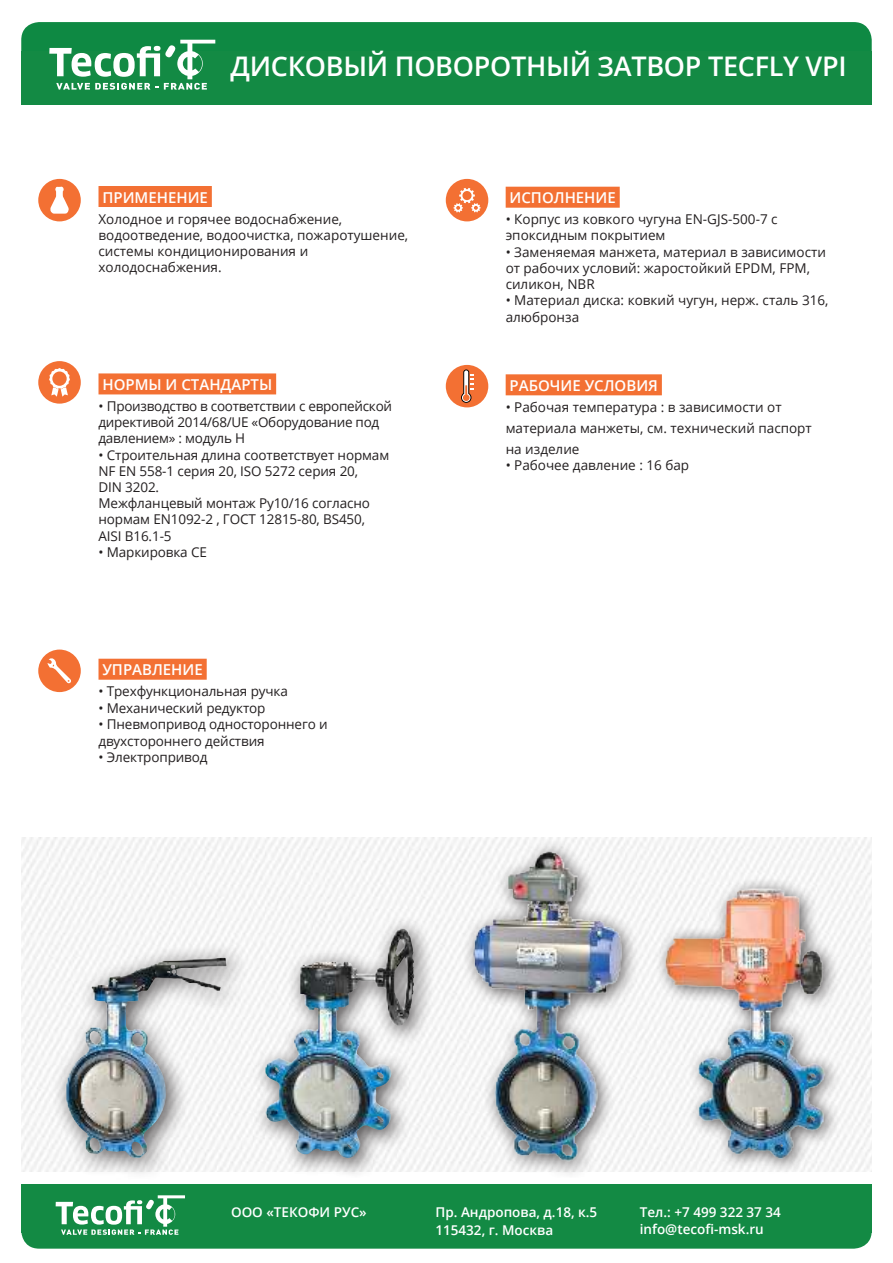
<style>
.page{position:relative;width:893px;height:1263px;background:#fff}
.page>*{position:absolute;margin:0;border:0;box-sizing:border-box;transform-origin:0 0}
.t1{font:600 27px "Open Sans";letter-spacing:-.01em;color:#fff}
.t2{font:600 15px "Open Sans";color:#fff}
.t3{font:13.5px/16.2px "Open Sans";color:#231f20}
.t4{font:13.5px/16.2px "Open Sans";letter-spacing:-.02em;color:#231f20}
.t5{font:600 13.5px/18px "Open Sans";color:#fff}
</style>
<div class="page">
<div style="left:506px;top:187px;width:114px;height:21px;background:#f37033"></div>
<div style="left:506px;top:374px;width:156px;height:21px;background:#f37033"></div>
<div style="left:99px;top:186px;width:113px;height:21px;background:#f37033"></div>
<div style="left:99px;top:659px;width:108px;height:21px;background:#f37033"></div>
<div style="left:99px;top:373px;width:177px;height:21px;background:#f37033"></div>
<div style="left:51px;top:943px;width:197px;height:237px;background:#231f20;opacity:.75"></div>
<img style="left:65px;top:957px;width:158px;height:197px">
<div style="left:252px;top:915px;width:182px;height:262px;background:#231f20;opacity:.75"></div>
<img style="left:261px;top:933px;width:132px;height:227px">
<img style="left:457px;top:841px;width:190px;height:333px">
<div style="left:654px;top:876px;width:186px;height:298px;background:#f5f5f5"></div>
<img style="left:663px;top:866px;width:192px;height:306px">
<div style="left:21px;top:1189px;width:851px;height:59px;background:#138a44;border-radius:18px"></div>
<div style="left:21px;top:1185px;width:851px;height:48px;background:#138a44"></div>
<svg style="left:56px;top:1195px;width:129px;height:40px"></svg>
<div style="left:446px;top:365px;width:42px;height:42px;background:#f37033;border-radius:50%"></div>
<svg style="left:461px;top:369px;width:12px;height:34px"></svg>
<div style="left:38px;top:649px;width:43px;height:43px;background:#f37033;border-radius:50%"></div>
<svg style="left:48px;top:658px;width:23px;height:25px"></svg>
<div style="left:38px;top:179px;width:43px;height:42px;background:#f37033;border-radius:50%"></div>
<svg style="left:50px;top:187px;width:19px;height:27px"></svg>
<div style="left:38px;top:361px;width:43px;height:43px;background:#f37033;border-radius:50%"></div>
<svg style="left:49px;top:368px;width:21px;height:29px"></svg>
<div style="left:52px;top:371px;width:15px;height:15px;background:#f37033;border-radius:50%"></div>
<div style="left:446px;top:179px;width:42px;height:42px;background:#f37033;border-radius:50%"></div>
<svg style="left:453px;top:188px;width:28px;height:24px"></svg>
<div style="left:21px;top:22px;width:851px;height:64px;background:#0e8943;border-radius:18px"></div>
<div style="left:21px;top:52px;width:851px;height:53px;background:#138a44"></div>
<svg style="left:49px;top:40px;width:166px;height:50px"></svg>
<h1 class="t1" style="left:231px;top:47px;width:618px">ДИСКОВЫЙ ПОВОРОТНЫЙ ЗАТВОР TECFLY VPI</h1>
<p class="t2" style="left:102px;top:187px;width:107px">ПРИМЕНЕНИЕ</p>
<p class="t3" style="left:99px;top:210px;width:311px">Холодное и горячее водоснабжение, водоотведение, водоочистка, пожаротушение, системы кондиционирования и холодоснабжения.</p>
<p class="t2" style="left:102px;top:374px;width:171px">НОРМЫ И СТАНДАРТЫ</p>
<p class="t4" style="left:99px;top:398px;width:295px">• Производство в соответствии с европейской директивой 2014/68/UE «Оборудование под давлением» : модуль H</p>
<p class="t3" style="left:99px;top:446px;width:292px">• Строительная длина соответствует нормам<br>NF EN 558-1 серия 20, ISO 5272 серия 20,<br>DIN 3202.<br>Межфланцевый монтаж Ру10/16 согласно нормам EN1092-2 , ГОСТ 12815-80, BS450,<br>AISI B16.1-5</p>
<p class="t3" style="left:99px;top:544px;width:110px">• Маркировка СЕ</p>
<p class="t2" style="left:102px;top:659px;width:102px">УПРАВЛЕНИЕ</p>
<p class="t3" style="left:99px;top:683px;width:191px">• Трехфункциональная ручка</p>
<p class="t3" style="left:99px;top:699px;width:169px">• Механический редуктор</p>
<p class="t3" style="left:99px;top:716px;width:231px">• Пневмопривод одностороннего и двухстороннего действия</p>
<p class="t3" style="left:99px;top:749px;width:110px">• Электропривод</p>
<p class="t2" style="left:510px;top:187px;width:108px">ИСПОЛНЕНИЕ</p>
<p class="t3" style="left:506px;top:211px;width:273px">• Корпус из ковкого чугуна EN-GJS-500-7 с эпоксидным покрытием</p>
<p class="t3" style="left:506px;top:243px;width:322px">• Заменяемая манжета, материал в зависимости от рабочих условий: жаростойкий EPDM, FPM, силикон, NBR</p>
<p class="t3" style="left:506px;top:292px;width:324px">• Материал диска: ковкий чугун, нерж. сталь 316, алюбронза</p>
<p class="t2" style="left:510px;top:375px;width:150px">РАБОЧИЕ УСЛОВИЯ</p>
<p class="t3" style="left:506px;top:396px;width:308px;line-height:21px">• Рабочая температура : в зависимости от материала манжеты, см. технический паспорт на изделие</p>
<p class="t3" style="left:506px;top:457px;width:185px">• Рабочее давление : 16 бар</p>
<p class="t5" style="left:231px;top:1203px;width:137px">ООО «ТЕКОФИ РУС»</p>
<p class="t5" style="left:435px;top:1202px;width:163px">Пр. Андропова, д.18, к.5<br>115432, г. Москва</p>
<p class="t5" style="left:640px;top:1204px;width:143px;line-height:16.2px">Тел.: +7 499 322 37 34 info@tecofi-msk.ru</p>
</div>
